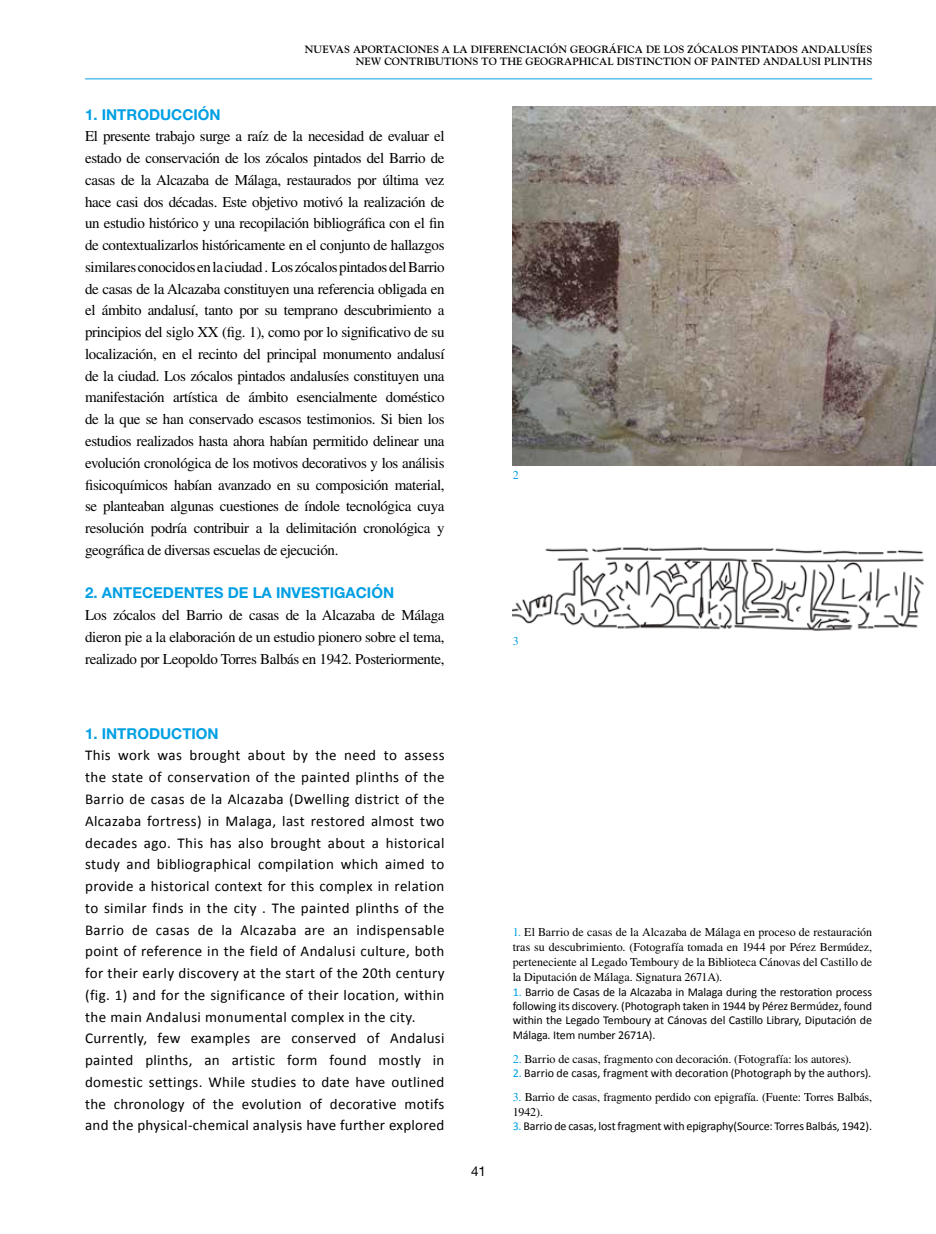
<style>
.page{position:relative;width:936px;height:1234px;background:#fff}
.page>*{position:absolute;margin:0;border:0;box-sizing:border-box;transform-origin:0 0}
.t1{font:15px/21.8px "Times LT Std";letter-spacing:-.025em;color:#000;text-align:justify}
.t2{font:15px/21.8px "Calibri";letter-spacing:.025em;color:#000}
.t3{font:700 15px "Helvetica Neue LT Std";color:#009fe3}
.t4{font:13.5px "Helvetica Neue LT Std";color:#000}
.t5{font:12px/15px "Times LT Std";letter-spacing:-.01em;color:#000;text-align:justify}
.t6{font:12px/14.5px "Calibri";letter-spacing:-.01em;color:#000;text-align:justify}
.t7{font:12px "Times LT Std";color:#009fe3}
.t8{font:700 10.5px/12.6px "Goudy Std";color:#000;text-align:right}
.s1{color:#009fe3}
</style>
<div class="page">
<hr style="left:85px;top:79px;width:787px;height:1px;background:#009fe3">
<img style="left:512px;top:106px;width:423px;height:359px">
<img style="left:512px;top:547px;width:412px;height:84px">
<p class="t8" style="left:305px;top:43px;width:569px">NUEVAS APORTACIONES A LA DIFERENCIACIÓN GEOGRÁFICA DE LOS ZÓCALOS PINTADOS ANDALUSÍES<br>NEW CONTRIBUTIONS TO THE GEOGRAPHICAL DISTINCTION OF PAINTED ANDALUSI PLINTHS</p>
<p class="t3" style="left:85px;top:105px;width:137px">1. INTRODUCCIÓN</p>
<p class="t1" style="left:85px;top:125px;width:361px">El presente trabajo surge a raíz de la necesidad de evaluar el estado de conservación de los zócalos pintados del Barrio de casas de la Alcazaba de Málaga, restaurados por última vez hace casi dos décadas. Este objetivo motivó la realización de un estudio histórico y una recopilación bibliográfica con el fin de contextualizarlos históricamente en el conjunto de hallazgos similares conocidos en la ciudad . Los zócalos pintados del Barrio de casas de la Alcazaba constituyen una referencia obligada en el ámbito andalusí, tanto por su temprano descubrimiento a principios del siglo XX (fig. 1), como por lo significativo de su localización, en el recinto del principal monumento andalusí de la ciudad. Los zócalos pintados andalusíes constituyen una manifestación artística de ámbito esencialmente doméstico de la que se han conservado escasos testimonios. Si bien los estudios realizados hasta ahora habían permitido delinear una evolución cronológica de los motivos decorativos y los análisis fisicoquímicos habían avanzado en su composición material, se planteaban algunas cuestiones de índole tecnológica cuya resolución podría contribuir a la delimitación cronológica y geográfica de diversas escuelas de ejecución.</p>
<p class="t3" style="left:85px;top:583px;width:310px">2. ANTECEDENTES DE LA INVESTIGACIÓN</p>
<p class="t1" style="left:85px;top:604px;width:361px">Los zócalos del Barrio de casas de la Alcazaba de Málaga dieron pie a la elaboración de un estudio pionero sobre el tema, realizado por Leopoldo Torres Balbás en 1942. Posteriormente,</p>
<p class="t3" style="left:85px;top:724px;width:135px">1. INTRODUCTION</p>
<p class="t2" style="left:85px;top:744px;width:361px">This work was brought about by the need to assess the state of conservation of the painted plinths of the Barrio de casas de la Alcazaba (Dwelling district of the Alcazaba fortress) in Malaga, last restored almost two decades ago. This has also brought about a historical study and bibliographical compilation which aimed to provide a historical context for this complex in relation to similar finds in the city . The painted plinths of the Barrio de casas de la Alcazaba are an indispensable point of reference in the field of Andalusi culture, both for their early discovery at the start of the 20th century (fig. 1) and for the significance of their location, within the main Andalusi monumental complex in the city.<br>Currently, few examples are conserved of Andalusi painted plinths, an artistic form found mostly in domestic settings. While studies to date have outlined the chronology of the evolution of decorative motifs and the physical-chemical analysis have further explored</p>
<p class="t4" style="left:471px;top:1162px;width:17px">41</p>
<p class="t7" style="left:512px;top:468px;width:7px">2</p>
<p class="t7" style="left:512px;top:634px;width:7px">3</p>
<p class="t5" style="left:512px;top:924px;width:361px"><span class="s1">1.</span> El Barrio de casas de la Alcazaba de Málaga en proceso de restauración tras su descubrimiento. (Fotografía tomada en 1944 por Pérez Bermúdez, perteneciente al Legado Temboury de la Biblioteca Cánovas del Castillo de la Diputación de Málaga. Signatura 2671A).</p>
<p class="t6" style="left:512px;top:984px;width:361px"><span class="s1">1.</span> Barrio de Casas de la Alcazaba in Malaga during the restoration process following its discovery. (Photograph taken in 1944 by Pérez Bermúdez, found within the Legado Temboury at Cánovas del Castillo Library, Diputación de Málaga. Item number 2671A).</p>
<p class="t5" style="left:512px;top:1051px;width:340px"><span class="s1">2.</span> Barrio de casas, fragmento con decoración. (Fotografía: los autores).</p>
<p class="t6" style="left:512px;top:1065px;width:360px"><span class="s1">2.</span> Barrio de casas, fragment with decoration (Photograph by the authors).</p>
<p class="t5" style="left:512px;top:1088px;width:361px"><span class="s1">3.</span> Barrio de casas, fragmento perdido con epigrafía. (Fuente: Torres Balbás,<br>1942).</p>
<p class="t6" style="left:512px;top:1118px;width:361px"><span class="s1">3.</span> Barrio de casas, lost fragment with epigraphy(Source: Torres Balbás, 1942).</p>
</div>
